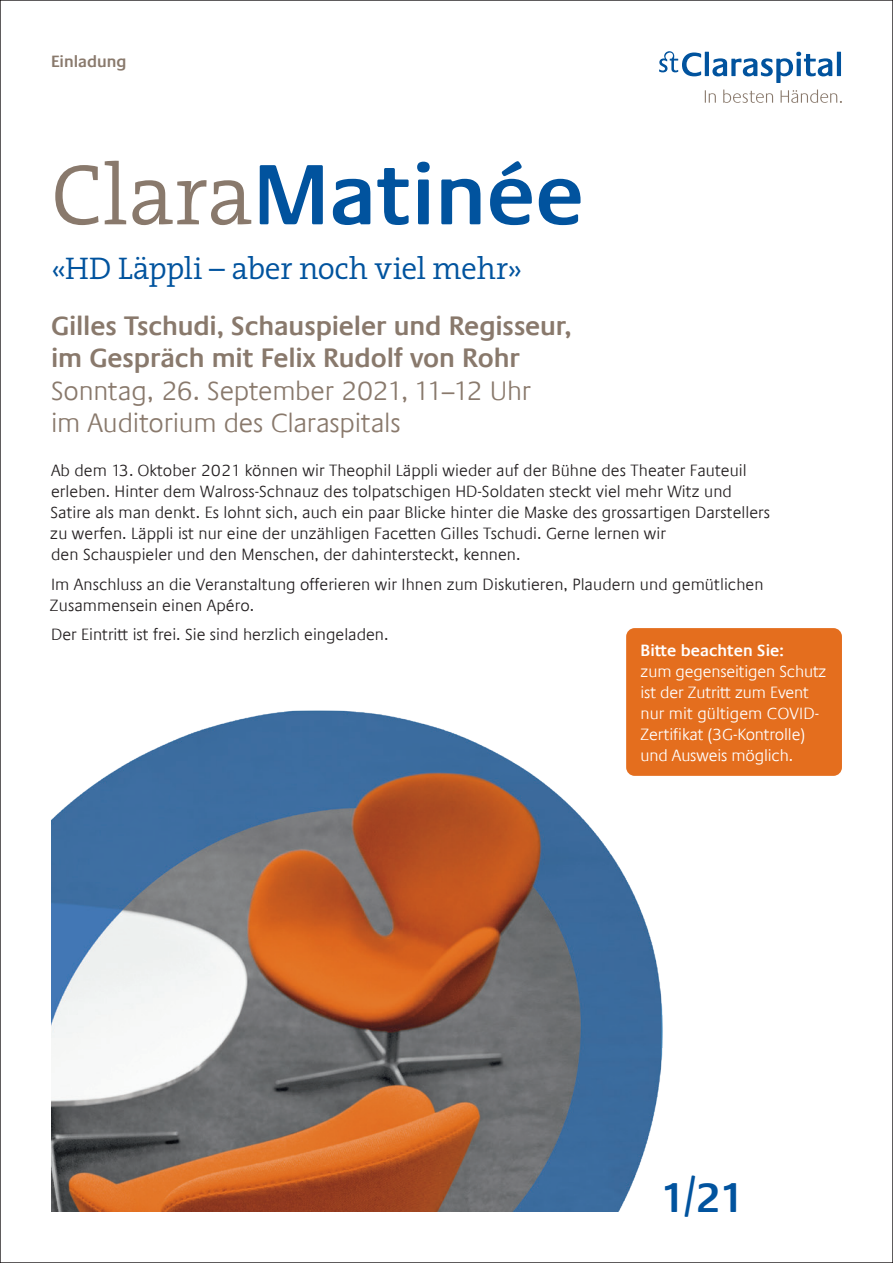
<style>
.page{position:relative;width:893px;height:1263px;background:#fff}
.page>*{position:absolute;margin:0;border:0;box-sizing:border-box;transform-origin:0 0}
.t1{font:600 87px "Praxis Com";color:#01539e}
.t2{font:600 42px "Praxis Com";color:#01539e}
.t3{font:300 31.5px "The Serif";letter-spacing:-.01em;color:#01539e}
.t4{font:600 27px/32.2px "Praxis Com";letter-spacing:-.005em;color:#89796c}
.t5{font:300 27px/32.2px "Praxis Com";letter-spacing:-.01em;color:#89796c}
.t6{font:300 16.5px/21px "Praxis Com";color:#231f20}
.t7{font:300 16.5px/21px "Praxis Com";letter-spacing:-.01em;color:#fff}
.t8{font:600 16.5px "Praxis Com";color:#fff}
.t9{font:600 16.5px "Praxis Com";color:#89796c}
.s1{font-family:"The Serif";font-weight:300;color:#89796c}
</style>
<div class="page">
<div style="left:626px;top:628px;width:216px;height:148px;background:#e46e1e;border-radius:9px"></div>
<img style="left:51px;top:682px;width:621px;height:530px">
<svg style="left:705px;top:90px;width:11px;height:13px"></svg>
<svg style="left:723px;top:90px;width:50px;height:13px"></svg>
<svg style="left:781px;top:90px;width:61px;height:13px"></svg>
<hr style="left:705px;top:52px;width:4px;height:24px;background:#01539e">
<hr style="left:837px;top:52px;width:4px;height:24px;background:#01539e">
<svg style="left:712px;top:52px;width:120px;height:31px"></svg>
<svg style="left:659px;top:51px;width:42px;height:25px"></svg>
<p class="t9" style="left:51px;top:52px;width:77px">Einladung</p>
<h1 class="t1" style="left:51px;top:143px;width:534px"><span class="s1">Clara</span>Matinée</h1>
<h3 class="t3" style="left:51px;top:242px;width:473px">«HD Läppli – aber noch viel mehr»</h3>
<h3 class="t4" style="left:51px;top:310px;width:522px">Gilles Tschudi, Schauspieler und Regisseur, im Gespräch mit Felix Rudolf von Rohr</h3>
<h3 class="t5" style="left:51px;top:374px;width:481px">Sonntag, 26. September 2021, 11–12 Uhr im Auditorium des Claraspitals</h3>
<p class="t6" style="left:50px;top:460px;width:721px">Ab dem 13. Oktober 2021 können wir Theophil Läppli wieder auf der Bühne des Theater Fauteuil erleben. Hinter dem Walross-Schnauz des tolpatschigen HD-Soldaten steckt viel mehr Witz und Satire als man denkt. Es lohnt sich, auch ein paar Blicke hinter die Maske des grossartigen Darstellers zu werfen. Läppli ist nur eine der unzähligen Facetten Gilles Tschudi. Gerne lernen wir<br>den Schauspieler und den Menschen, der dahintersteckt, kennen.</p>
<p class="t6" style="left:50px;top:574px;width:715px">Im Anschluss an die Veranstaltung offerieren wir Ihnen zum Diskutieren, Plaudern und gemütlichen<br>Zusammensein einen Apéro.</p>
<p class="t6" style="left:51px;top:624px;width:339px">Der Eintritt ist frei. Sie sind herzlich eingeladen.</p>
<p class="t8" style="left:640px;top:640px;width:145px">Bitte beachten Sie:</p>
<p class="t7" style="left:640px;top:661px;width:188px">zum gegenseitigen Schutz ist der Zutritt zum Event nur mit gültigem COVID-<br>Zertifikat (3G-Kontrolle) und Ausweis möglich.</p>
<h2 class="t2" style="left:659px;top:1173px;width:86px">1/21</h2>
</div>
